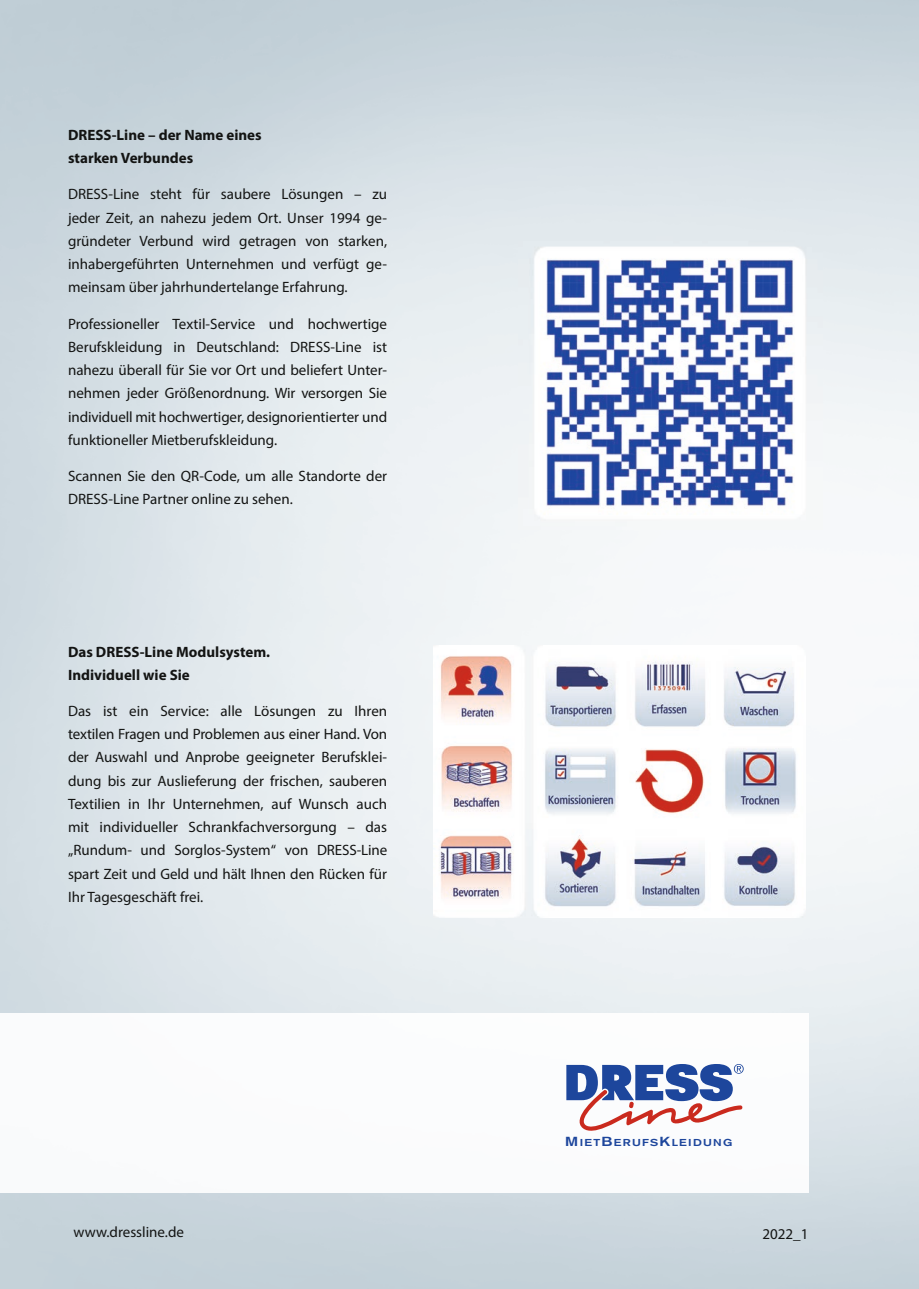
<style>
.page{position:relative;width:919px;height:1289px;background:#fff}
.page>*{position:absolute;margin:0;border:0;box-sizing:border-box;transform-origin:0 0}
.t1{font:15px/23.2px "Myriad Pro";color:#131413;text-align:justify}
.t2{font:700 15px/23.2px "Myriad Pro";color:#131413}
.t3{font:700 9.9px "Akzidenz Grotesk";letter-spacing:.1em;color:#1d469c;scale:1.27 1}
.s1{font-size:12.9px}
</style>
<div class="page">
<img style="left:434px;top:645px;width:371px;height:272px">
<img style="left:518px;top:236px;width:303px;height:293px">
<svg style="left:566px;top:1063px;width:177px;height:73px"></svg>
<p class="t2" style="left:68px;top:123px;width:195px">DRESS-Line – der Name eines starken Verbundes</p>
<p class="t1" style="left:68px;top:182px;width:320px">DRESS-Line steht für saubere Lösungen – zu jeder Zeit, an nahezu jedem Ort. Unser 1994 ge&shy;gründeter Verbund wird getragen von starken, inhabergeführten Unternehmen und verfügt ge&shy;meinsam über jahrhundertelange Erfahrung.</p>
<p class="t1" style="left:68px;top:311px;width:320px">Professioneller Textil-Service und hochwertige Berufskleidung in Deutschland: DRESS-Line ist nahezu überall für Sie vor Ort und beliefert Unter&shy;nehmen jeder Größenordnung. Wir versorgen Sie individuell mit hochwertiger, designorientierter und funktioneller Mietberufskleidung.</p>
<p class="t1" style="left:68px;top:464px;width:320px">Scannen Sie den QR-Code, um alle Standorte der<br>DRESS-Line Partner online zu sehen.</p>
<p class="t2" style="left:68px;top:639px;width:203px">Das DRESS-Line Modulsystem.<br>Individuell wie Sie</p>
<p class="t1" style="left:68px;top:699px;width:320px">Das ist ein Service: alle Lösungen zu Ihren textilen Fragen und Problemen aus einer Hand. Von der Auswahl und Anprobe geeigneter Berufsklei&shy;dung bis zur Auslieferung der frischen, sauberen Textilien in Ihr Unternehmen, auf Wunsch auch mit individueller Schrankfachversorgung – das „Rundum- und Sorglos-System“ von DRESS-Line spart Zeit und Geld und hält Ihnen den Rücken für Ihr Tagesgeschäft frei.</p>
<p class="t3" style="left:565px;top:1136px;width:133px"><span class="s1">M</span>IET<span class="s1">B</span>ERUFS<span class="s1">K</span>LEIDUNG</p>
<p class="t1" style="left:74px;top:1220px;width:112px">www.dressline.de</p>
<p class="t1" style="left:762px;top:1221px;width:47px">2022_1</p>
</div>
